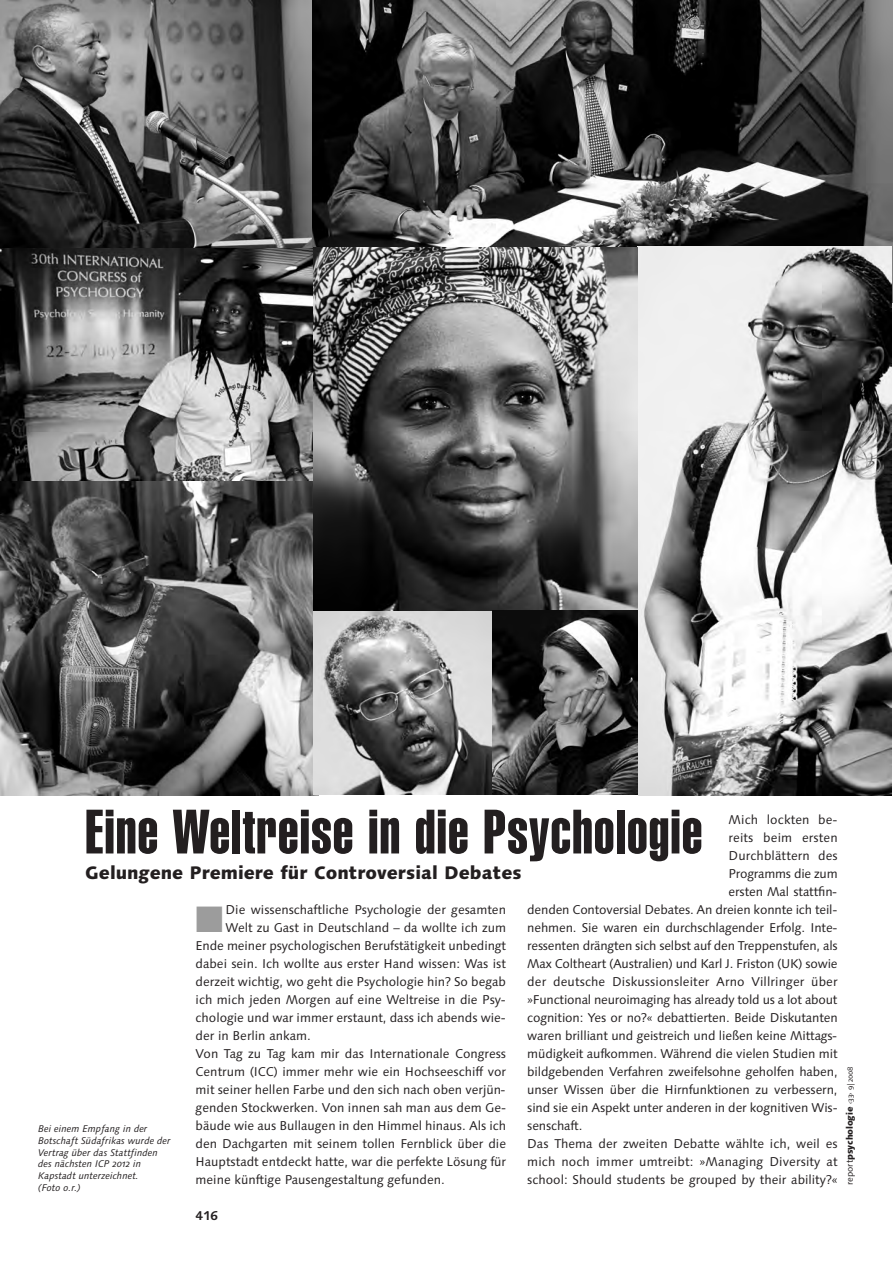
<style>
.page{position:relative;width:893px;height:1263px;background:#fff}
.page>*{position:absolute;margin:0;border:0;box-sizing:border-box;transform-origin:0 0}
.t1{font:61.5px "Helvetica Extra Compressed";letter-spacing:.02em;color:#231f20}
.t2{font:36.75px "Zapf Dingbats";color:#9c9c9c}
.t3{font:800 18px "Linotype Syntax Os F";color:#231f20}
.t4{font:12.75px "Linotype Syntax Os F";color:#231f20}
.t5{font:700 12.75px "Linotype Syntax";color:#231f20}
.t6{font:italic 9.75px/11.7px "Linotype Syntax Os F";color:#231f20}
.t7{font:800 9px "Linotype Syntax Os F";letter-spacing:-.015em;color:#231f20}
.s1{font-weight:400}
.s2{font-weight:400;font-size:7.5px}
</style>
<div class="page">
<img style="left:0;top:0;width:312px;height:248px">
<img style="left:0;top:480px;width:313px;height:315px">
<img style="left:312px;top:0;width:581px;height:303px">
<img style="left:0;top:248px;width:313px;height:232px">
<img style="left:638px;top:247px;width:253px;height:548px">
<img style="left:313px;top:247px;width:325px;height:365px">
<img style="left:313px;top:612px;width:179px;height:183px">
<img style="left:492px;top:611px;width:146px;height:184px">
<h1 class="t1" style="left:85px;top:810px;width:619px">Eine Weltreise in die Psychologie</h1>
<h3 class="t3" style="left:85px;top:865px;width:438px">Gelungene Premiere für Controversial Debates</h3>
<p class="t4" style="left:729px;top:815px;width:110px">Mich lockten be-</p>
<p class="t4" style="left:729px;top:833px;width:111px">reits beim ersten</p>
<p class="t4" style="left:729px;top:851px;width:111px">Durchblättern des</p>
<p class="t4" style="left:729px;top:869px;width:111px">Programms die zum</p>
<p class="t4" style="left:729px;top:887px;width:110px">ersten Mal stattfin-</p>
<p class="t4" style="left:527px;top:905px;width:312px">denden Contoversial Debates. An dreien konnte ich teil-</p>
<p class="t4" style="left:527px;top:923px;width:312px">nehmen. Sie waren ein durchschlagender Erfolg. Inte-</p>
<p class="t4" style="left:527px;top:941px;width:312px">ressenten drängten sich selbst auf den Treppenstufen, als</p>
<p class="t4" style="left:527px;top:959px;width:312px">Max Coltheart (Australien) und Karl J. Friston (UK) sowie</p>
<p class="t4" style="left:527px;top:977px;width:312px">der deutsche Diskussionsleiter Arno Villringer über</p>
<p class="t4" style="left:527px;top:995px;width:312px">»Functional neuroimaging has already told us a lot about</p>
<p class="t4" style="left:527px;top:1013px;width:312px">cognition: Yes or no?« debattierten. Beide Diskutanten</p>
<p class="t4" style="left:527px;top:1031px;width:311px">waren brilliant und geistreich und ließen keine Mittags-</p>
<p class="t4" style="left:527px;top:1049px;width:312px">müdigkeit aufkommen. Während die vielen Studien mit</p>
<p class="t4" style="left:527px;top:1067px;width:312px">bildgebenden Verfahren zweifelsohne geholfen haben,</p>
<p class="t4" style="left:527px;top:1085px;width:312px">unser Wissen über die Hirnfunktionen zu verbessern,</p>
<p class="t4" style="left:527px;top:1103px;width:312px">sind sie ein Aspekt unter anderen in der kognitiven Wis-</p>
<p class="t4" style="left:527px;top:1121px;width:57px">senschaft.</p>
<p class="t4" style="left:527px;top:1139px;width:312px">Das Thema der zweiten Debatte wählte ich, weil es</p>
<p class="t4" style="left:527px;top:1157px;width:312px">mich noch immer umtreibt: »Managing Diversity at</p>
<p class="t4" style="left:527px;top:1175px;width:312px">school: Should students be grouped by their ability?«</p>
<h2 class="t2" style="left:196px;top:898px;width:29px">■</h2>
<p class="t4" style="left:226px;top:904px;width:282px">Die wissenschaftliche Psychologie der gesamten</p>
<p class="t4" style="left:226px;top:922px;width:282px">Welt zu Gast in Deutschland – da wollte ich zum</p>
<p class="t4" style="left:196px;top:940px;width:312px">Ende meiner psychologischen Berufstätigkeit unbedingt</p>
<p class="t4" style="left:196px;top:958px;width:312px">dabei sein. Ich wollte aus erster Hand wissen: Was ist</p>
<p class="t4" style="left:196px;top:976px;width:312px">derzeit wichtig, wo geht die Psychologie hin? So begab</p>
<p class="t4" style="left:196px;top:994px;width:312px">ich mich jeden Morgen auf eine Weltreise in die Psy-</p>
<p class="t4" style="left:196px;top:1012px;width:312px">chologie und war immer erstaunt, dass ich abends wie-</p>
<p class="t4" style="left:196px;top:1030px;width:117px">der in Berlin ankam.</p>
<p class="t4" style="left:196px;top:1048px;width:312px">Von Tag zu Tag kam mir das Internationale Congress</p>
<p class="t4" style="left:196px;top:1066px;width:312px">Centrum (ICC) immer mehr wie ein Hochseeschiff vor</p>
<p class="t4" style="left:196px;top:1084px;width:311px">mit seiner hellen Farbe und den sich nach oben verjün-</p>
<p class="t4" style="left:196px;top:1102px;width:312px">genden Stockwerken. Von innen sah man aus dem Ge-</p>
<p class="t4" style="left:196px;top:1120px;width:312px">bäude wie aus Bullaugen in den Himmel hinaus. Als ich</p>
<p class="t4" style="left:196px;top:1138px;width:312px">den Dachgarten mit seinem tollen Fernblick über die</p>
<p class="t4" style="left:196px;top:1156px;width:312px">Hauptstadt entdeckt hatte, war die perfekte Lösung für</p>
<p class="t4" style="left:196px;top:1175px;width:251px">meine künftige Pausengestaltung gefunden.</p>
<p class="t6" style="left:38px;top:1124px;width:134px">Bei einem Empfang in der<br>Botschaft Südafrikas wurde der<br>Vertrag über das Stattfinden des nächsten ICP 2012 in<br>Kapstadt unterzeichnet.<br>(Foto o.r.)</p>
<p class="t5" style="left:196px;top:1210px;width:24px">416</p>
<p class="t7" style="left:846px;top:1185px;width:120px;rotate:-90deg"><span class="s1">report</span>psychologie <span class="s2">‹33› 9|2008</span></p>
</div>
